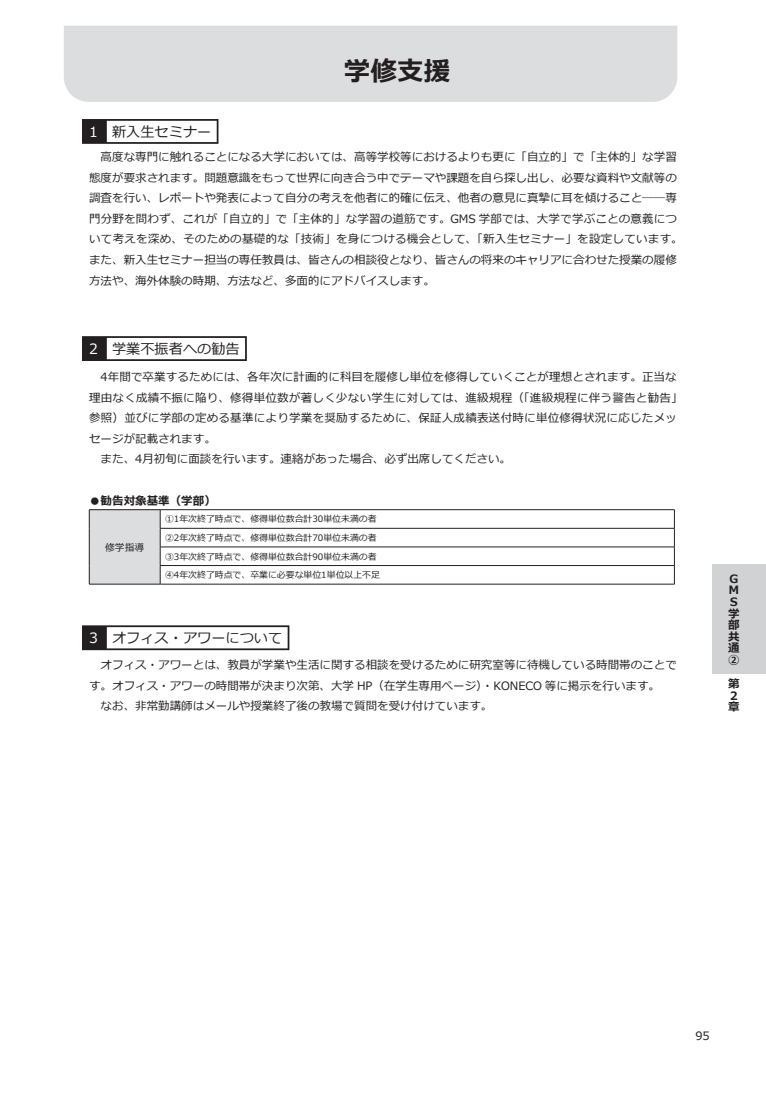
<style>
.page{position:relative;width:766px;height:1099px;background:#fff}
.page>*{position:absolute;margin:0;border:0;box-sizing:border-box;transform-origin:0 0}
.t1{font:700 26.62px "Meiryo";color:#231f20}
.t2{font:14.12px "Meiryo";color:#231f20}
.t3{font:11.5px/20.5px "Meiryo";color:#231f20}
.t4{font:11.5px/20.5px "Meiryo";letter-spacing:.02em;color:#231f20}
.t5{font:700 11.5px/11.5px "Meiryo";color:#231f20}
.t6{font:9.75px "Meiryo";color:#231f20}
.t7{font:8.88px/18.6px "Meiryo";color:#231f20}
.s1{color:#fff}
</style>
<div class="page">
<div style="left:712px;top:564px;width:53px;height:109px;background:#d1d2d4"></div>
<div style="left:64px;top:26px;width:613px;height:76px;background:#dcdddf"></div>
<svg style="left:82px;top:119px;width:136px;height:25px"></svg>
<div style="left:107px;top:121px;width:110px;height:21px;background:#fff"></div>
<svg style="left:82px;top:336px;width:165px;height:25px"></svg>
<div style="left:107px;top:338px;width:138px;height:21px;background:#fff"></div>
<svg style="left:82px;top:625px;width:207px;height:25px"></svg>
<div style="left:107px;top:627px;width:180px;height:21px;background:#fff"></div>
<div style="left:89px;top:509px;width:71px;height:75px;background:#dcdddf"></div>
<hr style="left:160px;top:509px;width:514px;height:1px;background:#231f20">
<svg style="left:674px;top:510px;width:1px;height:74px"></svg>
<hr style="left:160px;top:584px;width:514px;height:1px;background:#231f20">
<hr style="left:160px;top:528px;width:514px;height:1px;background:#231f20">
<hr style="left:160px;top:546px;width:514px;height:1px;background:#231f20">
<hr style="left:160px;top:565px;width:514px;height:1px;background:#231f20">
<hr style="left:89px;top:509px;width:71px;height:1px;background:#231f20">
<svg style="left:89px;top:510px;width:1px;height:74px"></svg>
<svg style="left:160px;top:510px;width:1px;height:74px"></svg>
<hr style="left:89px;top:584px;width:71px;height:1px;background:#231f20">
<h1 class="t1" style="left:344px;top:52px;width:108px">学修支援</h1>
<p class="t2" style="left:89px;top:122px;width:124px"><span class="s1">1</span>　新入生セミナー</p>
<p class="t3" style="left:89px;top:147px;width:595px;text-indent:12px">高度な専門に触れることになる大学においては、高等学校等におけるよりも更に「自立的」で「主体的」な学習態度が要求されます。問題意識をもって世界に向き合う中でテーマや課題を自ら探し出し、必要な資料や文献等の調査を行い、レポートや発表によって自分の考えを他者に的確に伝え、他者の意見に真摯に耳を傾けること――専門分野を問わず、これが「自立的」で「主体的」な学習の道筋です。GMS 学部では、大学で学ぶことの意義について考えを深め、そのための基礎的な「技術」を身につける機会として、「新入生セミナー」を設定しています。また、新入生セミナー担当の専任教員は、皆さんの相談役となり、皆さんの将来のキャリアに合わせた授業の履修方法や、海外体験の時期、方法など、多面的にアドバイスします。</p>
<p class="t2" style="left:89px;top:339px;width:152px"><span class="s1">2</span>　学業不振者への勧告</p>
<p class="t4" style="left:89px;top:367px;width:595px">　4年間で卒業するためには、各年次に計画的に科目を履修し単位を修得していくことが理想とされます。正当な理由なく成績不振に陥り、修得単位数が著しく少ない学生に対しては、進級規程（「進級規程に伴う警告と勧告」参照）並びに学部の定める基準により学業を奨励するために、保証人成績表送付時に単位修得状況に応じたメッセージが記載されます。<br>　また、4月初旬に面談を行います。連絡があった場合、必ず出席してください。</p>
<p class="t5" style="left:89px;top:495px;width:128px">●勧告対象基準（学部）</p>
<p class="t6" style="left:105px;top:540px;width:40px">修学指導</p>
<p class="t7" style="left:165px;top:510px;width:216px">①1年次終了時点で、修得単位数合計30単位未満の者<br>②2年次終了時点で、修得単位数合計70単位未満の者<br>③3年次終了時点で、修得単位数合計90単位未満の者<br>④4年次終了時点で、卒業に必要な単位1単位以上不足</p>
<p class="t2" style="left:89px;top:628px;width:195px"><span class="s1">3</span>　オフィス・アワーについて</p>
<p class="t3" style="left:101px;top:655px;width:577px">オフィス・アワーとは、教員が学業や生活に関する相談を受けるために研究室等に待機している時間帯のことで</p>
<p class="t3" style="left:89px;top:675px;width:572px">す。オフィス・アワーの時間帯が決まり次第、大学 HP（在学生専用ぺージ）・KONECO 等に掲示を行います。</p>
<p class="t3" style="left:101px;top:696px;width:393px">なお、非常勤講師はメールや授業終了後の教場で質問を受け付けています。</p>
<p class="t5" style="left:728px;top:573px;width:13px">Ｇ<br>Ｍ<br>Ｓ学部共通<br>②</p>
<p class="t5" style="left:728px;top:679px;width:13px">第<br>２章</p>
<p class="t3" style="left:695px;top:1026px;width:16px">95</p>
</div>
